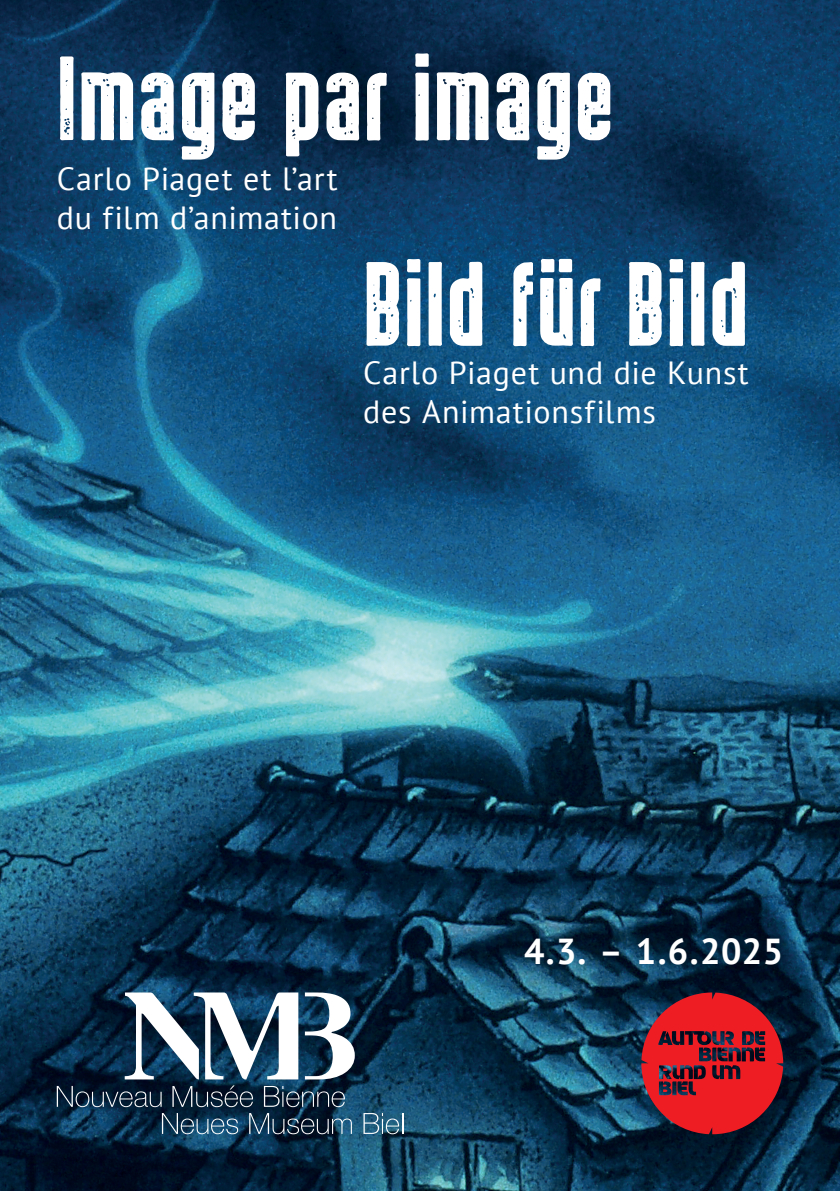
<style>
.page{position:relative;width:840px;height:1191px;background:#fff}
.page>*{position:absolute;margin:0;border:0;box-sizing:border-box;transform-origin:0 0}
.t1{font:90px "Hermano Alto Stamp";letter-spacing:.025em;color:#fff}
.t2{font:700 36px "PT Sans";color:#fff}
.t3{font:32px/38.4px "PT Sans";letter-spacing:.025em;color:#fff}
</style>
<div class="page">
<img style="left:0;top:0;width:839px;height:1191px">
<svg style="left:57px;top:1086px;width:104px;height:21px;background:#283b4f"></svg>
<svg style="left:264px;top:1086px;width:81px;height:21px;background:#304557"></svg>
<svg style="left:162px;top:1113px;width:76px;height:21px;background:#345a74"></svg>
<svg style="left:172px;top:1085px;width:81px;height:22px;background:#2b3c4d"></svg>
<svg style="left:249px;top:1113px;width:103px;height:21px;background:#2f4a5f"></svg>
<svg style="left:363px;top:1113px;width:40px;height:21px"></svg>
<svg style="left:125px;top:992px;width:173px;height:87px"></svg>
<svg style="left:305px;top:992px;width:49px;height:87px"></svg>
<svg style="left:641px;top:992px;width:141px;height:142px;background:#9d1f2b"></svg>
<h1 class="t1" style="left:57px;top:57px;width:557px">Image par image</h1>
<p class="t3" style="left:57px;top:159px;width:282px">Carlo Piaget et l’art du film d’animation</p>
<h1 class="t1" style="left:363px;top:262px;width:386px">Bild für Bild</h1>
<p class="t3" style="left:363px;top:353px;width:387px">Carlo Piaget und die Kunst des Animationsfilms</p>
<p class="t2" style="left:524px;top:927px;width:260px">4.3. – 1.6.2025</p>
</div>
